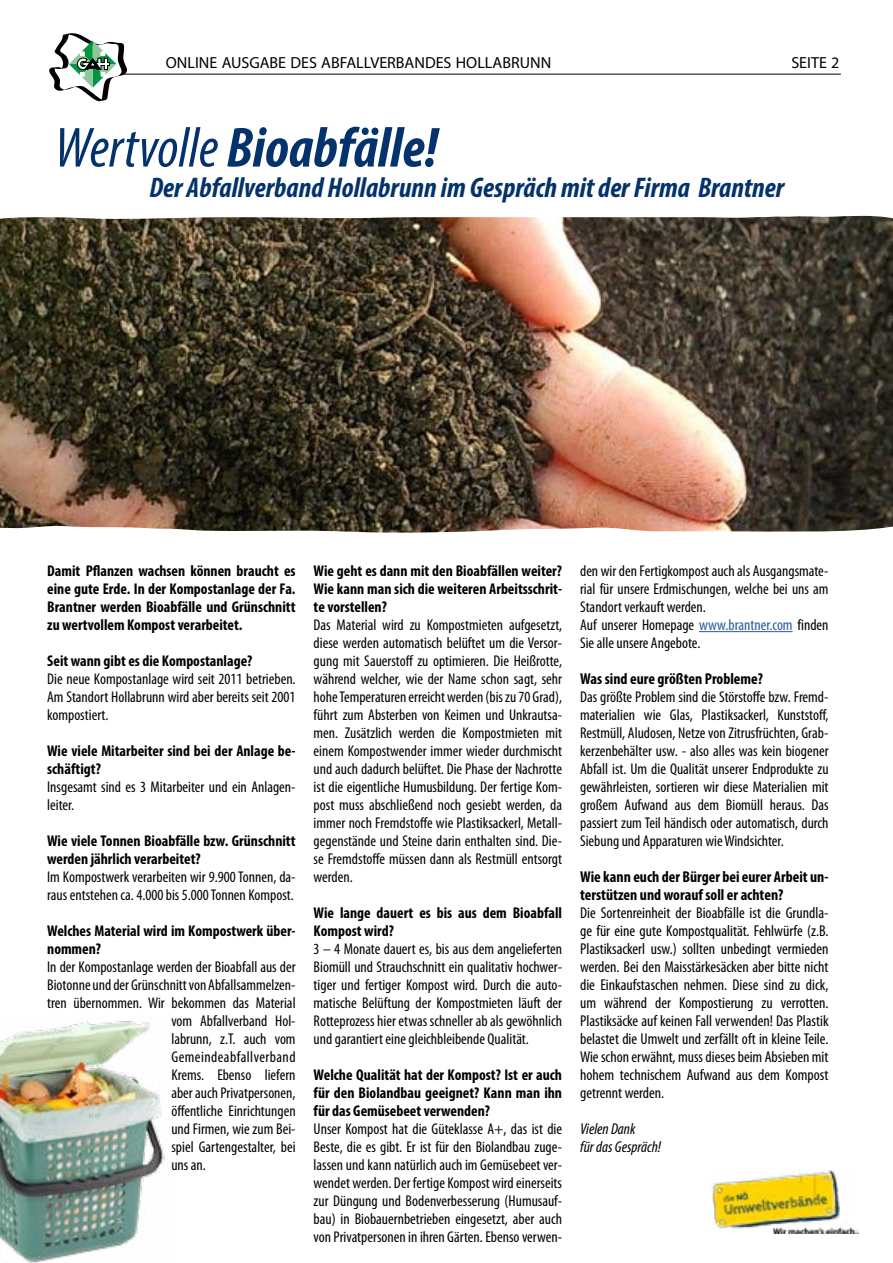
<style>
.page{position:relative;width:893px;height:1263px;background:#fff}
.page>*{position:absolute;margin:0;border:0;box-sizing:border-box;transform-origin:0 0}
.t1{font:italic 700 condensed 57px "Myriad Pro";color:#03326c}
.t2{font:italic 700 condensed 28.5px "Myriad Pro";color:#03326c}
.t3{font:22.5px "Myriad Arabic";color:#000}
.t4{font:condensed 15.75px/18px "Myriad Pro";color:#000;text-align:justify}
.t5{font:700 condensed 15.75px/18px "Myriad Pro";color:#000}
.t6{font:italic condensed 15.75px/18px "Myriad Pro";color:#000}
.t7{font:condensed 15.6px/18px "Myriad Pro";color:#000;text-align:justify}
.t8{font:700 condensed 15.6px/18px "Myriad Pro";color:#000}
.t9{font:condensed 15.6px "Myriad Pro";letter-spacing:.03em;color:#000}
.s1{font-weight:400}
.s2{color:#275b9b}
</style>
<div class="page">
<hr style="left:97px;top:74px;width:744px;height:1px;background:#000">
<svg style="left:49px;top:33px;width:80px;height:69px"></svg>
<img style="left:712px;top:1170px;width:147px;height:64px">
<img style="left:0;top:216px;width:893px;height:317px">
<hr style="left:699px;top:631px;width:94px;height:1px;background:#275b9b">
<img style="left:0;top:1021px;width:165px;height:242px">
<h3 class="t3" style="left:166px;top:47px;width:387px">ONLINE AUSGABE DES ABFALLVERBANDES HOLLABRUNN</h3>
<h3 class="t3" style="left:791px;top:47px;width:50px">SEITE 2</h3>
<h1 class="t1" style="left:55px;top:112px;width:385px"><span class="s1">Wertvolle</span> Bioabfälle!</h1>
<h2 class="t2" style="left:149px;top:170px;width:636px">Der Abfallverband Hollabrunn im Gespräch mit der Firma Brantner</h2>
<p class="t8" style="left:47px;top:561px;width:250px;text-align:justify">Damit Pflanzen wachsen können braucht es eine gute Erde. In der Kompostanlage der Fa.<br>Brantner werden Bioabfälle und Grünschnitt zu wertvollem Kompost verarbeitet.</p>
<p class="t8" style="left:47px;top:651px;width:207px">Seit wann gibt es die Kompostanlage?</p>
<p class="t7" style="left:47px;top:670px;width:250px">Die neue Kompostanlage wird seit 2011 betrieben.<br>Am Standort Hollabrunn wird aber bereits seit 2001 kompostiert.</p>
<p class="t8" style="left:47px;top:741px;width:250px">Wie viele Mitarbeiter sind bei der Anlage be&shy;schäftigt?</p>
<p class="t7" style="left:47px;top:778px;width:250px">Insgesamt sind es 3 Mitarbeiter und ein Anlagen&shy;leiter.</p>
<p class="t8" style="left:47px;top:831px;width:250px">Wie viele Tonnen Bioabfälle bzw. Grünschnitt werden jährlich verarbeitet?</p>
<p class="t7" style="left:47px;top:868px;width:250px">Im Kompostwerk verarbeiten wir 9.900 Tonnen, da&shy;raus entstehen ca. 4.000 bis 5.000 Tonnen Kompost.</p>
<p class="t8" style="left:47px;top:921px;width:250px">Welches Material wird im Kompostwerk über&shy;nommen?</p>
<p class="t7" style="left:47px;top:958px;width:250px">In der Kompostanlage werden der Bioabfall aus der</p>
<p class="t7" style="left:47px;top:976px;width:250px">Biotonne und der Grünschnitt von Abfallsammelzen-</p>
<p class="t7" style="left:47px;top:994px;width:250px">tren übernommen. Wir bekommen das Material</p>
<p class="t7" style="left:171px;top:1012px;width:126px">vom Abfallverband Hol-</p>
<p class="t7" style="left:171px;top:1030px;width:126px">labrunn, z.T. auch vom</p>
<p class="t9" style="left:171px;top:1047px;width:126px">Gemeindeabfallverband</p>
<p class="t7" style="left:171px;top:1066px;width:126px">Krems. Ebenso liefern</p>
<p class="t7" style="left:171px;top:1084px;width:126px">aber auch Privatpersonen,</p>
<p class="t7" style="left:171px;top:1102px;width:126px">öffentliche Einrichtungen</p>
<p class="t7" style="left:171px;top:1120px;width:126px">und Firmen, wie zum Bei-</p>
<p class="t7" style="left:171px;top:1138px;width:126px">spiel Gartengestalter, bei</p>
<p class="t7" style="left:171px;top:1156px;width:36px">uns an.</p>
<p class="t8" style="left:314px;top:561px;width:250px;text-align:justify">Wie geht es dann mit den Bioabfällen weiter?<br>Wie kann man sich die weiteren Arbeitsschrit&shy;te vorstellen?</p>
<p class="t7" style="left:314px;top:616px;width:250px">Das Material wird zu Kompostmieten aufgesetzt, diese werden automatisch belüftet um die Versor&shy;gung mit Sauerstoff zu optimieren. Die Heißrotte, während welcher, wie der Name schon sagt, sehr hohe Temperaturen erreicht werden (bis zu 70 Grad), führt zum Absterben von Keimen und Unkrautsa&shy;men. Zusätzlich werden die Kompostmieten mit einem Kompostwender immer wieder durchmischt und auch dadurch belüftet. Die Phase der Nachrotte ist die eigentliche Humusbildung. Der fertige Kom&shy;post muss abschließend noch gesiebt werden, da immer noch Fremdstoffe wie Plastiksackerl, Metall&shy;gegenstände und Steine darin enthalten sind. Die&shy;se Fremdstoffe müssen dann als Restmüll entsorgt werden.</p>
<p class="t8" style="left:314px;top:903px;width:250px">Wie lange dauert es bis aus dem Bioabfall<br>Kompost wird?</p>
<p class="t7" style="left:314px;top:940px;width:250px">3 – 4 Monate dauert es, bis aus dem angelieferten Biomüll und Strauchschnitt ein qualitativ hochwer&shy;tiger und fertiger Kompost wird. Durch die auto&shy;matische Belüftung der Kompostmieten läuft der Rotteprozess hier etwas schneller ab als gewöhnlich und garantiert eine gleichbleibende Qualität.</p>
<p class="t8" style="left:314px;top:1065px;width:250px;text-align:justify">Welche Qualität hat der Kompost? Ist er auch für den Biolandbau geeignet? Kann man ihn für das Gemüsebeet verwenden?</p>
<p class="t7" style="left:314px;top:1120px;width:250px">Unser Kompost hat die Güteklasse A+, das ist die Beste, die es gibt. Er ist für den Biolandbau zuge&shy;lassen und kann natürlich auch im Gemüsebeet ver&shy;wendet werden. Der fertige Kompost wird einerseits zur Düngung und Bodenverbesserung (Humusauf&shy;bau) in Biobauernbetrieben eingesetzt, aber auch von Privatpersonen in ihren Gärten. Ebenso verwen-</p>
<p class="t7" style="left:580px;top:562px;width:250px;text-align:left">den wir den Fertigkompost auch als Ausgangsmate&shy;rial für unsere Erdmischungen, welche bei uns am Standort verkauft werden.<br>Auf unserer Homepage <span class="s2">www.brantner.com</span> finden Sie alle unsere Angebote.</p>
<p class="t5" style="left:580px;top:669px;width:184px">Was sind eure größten Probleme?</p>
<p class="t7" style="left:580px;top:688px;width:250px">Das größte Problem sind die Störstoffe bzw. Fremd&shy;materialien wie Glas, Plastiksackerl, Kunststoff, Restmüll, Aludosen, Netze von Zitrusfrüchten, Grab&shy;kerzenbehälter usw. - also alles was kein biogener Abfall ist. Um die Qualität unserer Endprodukte zu gewährleisten, sortieren wir diese Materialien mit großem Aufwand aus dem Biomüll heraus. Das passiert zum Teil händisch oder automatisch, durch Siebung und Apparaturen wie Windsichter.</p>
<p class="t5" style="left:580px;top:867px;width:250px">Wie kann euch der Bürger bei eurer Arbeit un&shy;terstützen und worauf soll er achten?</p>
<p class="t4" style="left:580px;top:904px;width:250px">Die Sortenreinheit der Bioabfälle ist die Grundla&shy;ge für eine gute Kompostqualität. Fehlwürfe (z.B.<br>Plastiksackerl usw.) sollten unbedingt vermieden werden. Bei den Maisstärkesäcken aber bitte nicht die Einkaufstaschen nehmen. Diese sind zu dick, um während der Kompostierung zu verrotten.<br>Plastiksäcke auf keinen Fall verwenden! Das Plastik belastet die Umwelt und zerfällt oft in kleine Teile.<br>Wie schon erwähnt, muss dieses beim Absieben mit hohem technischem Aufwand aus dem Kompost getrennt werden.</p>
<p class="t6" style="left:580px;top:1120px;width:82px">Vielen Dank<br>für das Gespräch!</p>
</div>
